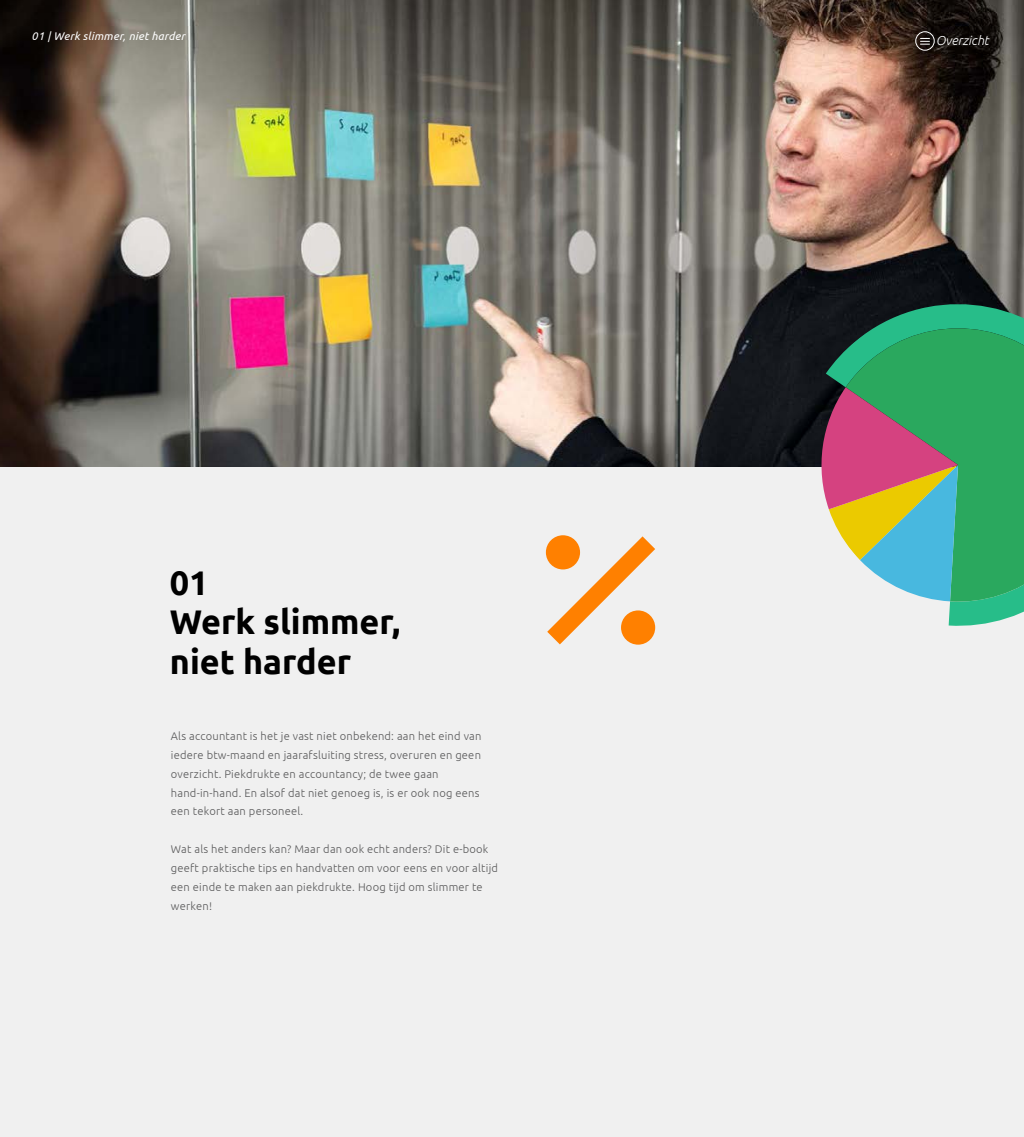
<style>
.page{position:relative;width:1024px;height:1137px;background:#fff}
.page>*{position:absolute;margin:0;border:0;box-sizing:border-box;transform-origin:0 0}
.t1{font:700 34.12px/39.4px "Ubuntu";color:#000}
.t2{font:italic 300 12.95px "Ubuntu";color:#fff}
.t3{font:300 11.2px/18.8px "Ubuntu";letter-spacing:.02em;color:#5a5a5b}
.t4{font:italic 11.2px "Ubuntu";letter-spacing:.02em;color:#fff}
</style>
<div class="page">
<div style="left:0;top:0;width:1024px;height:1136px;background:#f0f0f0"></div>
<img style="left:0;top:0;width:1024px;height:466px">
<div style="left:915px;top:31px;width:19px;height:19px;border:1px solid #fff;border-radius:50%"></div>
<svg style="left:920px;top:38px;width:10px;height:7px"></svg>
<svg style="left:826px;top:284px;width:198px;height:342px"></svg>
<svg style="left:845px;top:311px;width:179px;height:292px;background:#2aa663"></svg>
<svg style="left:815px;top:387px;width:143px;height:214px"></svg>
<svg style="left:547px;top:536px;width:108px;height:108px"></svg>
<div style="left:621px;top:610px;width:34px;height:34px;background:#ff8000;border-radius:50%"></div>
<div style="left:546px;top:535px;width:34px;height:34px;background:#ff8000;border-radius:50%"></div>
<p class="t4" style="left:32px;top:29px;width:155px">01 | Werk slimmer, niet harder</p>
<h1 class="t1" style="left:170px;top:562px;width:232px">01<br>Werk slimmer, niet harder</h1>
<p class="t3" style="left:171px;top:726px;width:312px">Als accountant is het je vast niet onbekend: aan het eind van iedere btw-maand en jaarafsluiting stress, overuren en geen overzicht. Piekdrukte en accountancy; de twee gaan hand-in-hand. En alsof dat niet genoeg is, is er ook nog eens een tekort aan personeel.</p>
<p class="t3" style="left:171px;top:839px;width:329px">Wat als het anders kan? Maar dan ook echt anders? Dit e-book geeft praktische tips en handvatten om voor eens en voor altijd een einde te maken aan piekdrukte. Hoog tijd om slimmer te werken!</p>
<p class="t2" style="left:936px;top:32px;width:54px">Overzicht</p>
</div>
